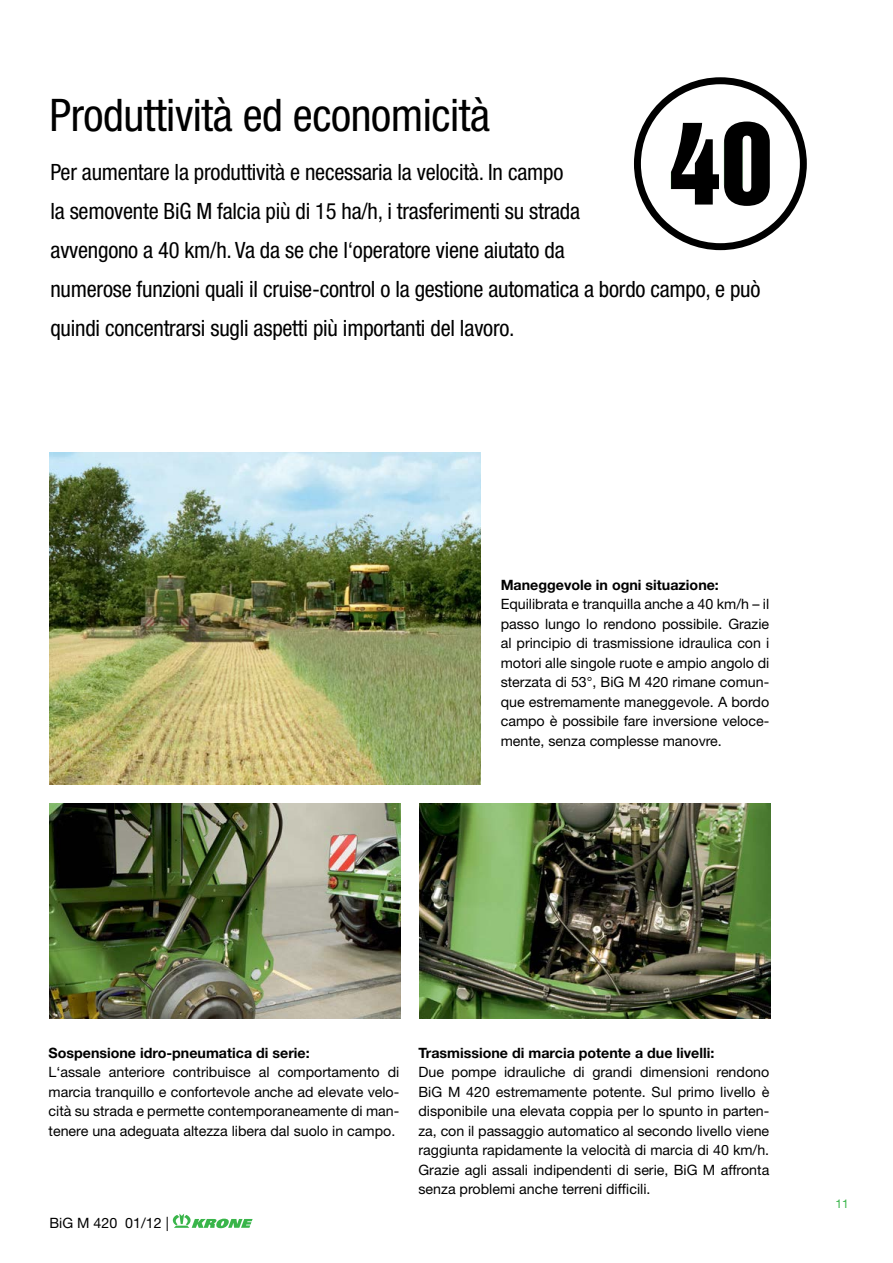
<style>
.page{position:relative;width:893px;height:1263px;background:#fff}
.page>*{position:absolute;margin:0;border:0;box-sizing:border-box;transform-origin:0 0}
.t1{font:condensed 45px "Helvetica Neue LT";letter-spacing:-.01em;color:#000}
.t2{font:condensed 22.5px/39px "Helvetica Neue LT";letter-spacing:-.01em;color:#000}
.t3{font:14.25px/19.5px "Helvetica Neue LT";color:#000;text-align:justify}
.t4{font:700 14.25px "Helvetica Neue LT";color:#000}
.t5{font:12px "Helvetica Neue LT";color:#39b54a}
</style>
<div class="page">
<img style="left:50px;top:804px;width:350px;height:214px">
<img style="left:419px;top:804px;width:351px;height:214px">
<svg style="left:634px;top:77px;width:173px;height:173px"></svg>
<img style="left:49px;top:453px;width:432px;height:332px">
<svg style="left:173px;top:1213px;width:80px;height:15px"></svg>
<h1 class="t1" style="left:50px;top:89px;width:442px">Produttività ed economicità</h1>
<p class="t2" style="left:50px;top:152px;width:711px">Per aumentare la produttività e necessaria la velocità. In campo<br>la semovente BiG M falcia più di 15 ha/h, i trasferimenti su strada<br>avvengono a 40 km/h. Va da se che l‘operatore viene aiutato da<br>numerose funzioni quali il cruise-control o la gestione automatica a bordo campo, e può quindi concentrarsi sugli aspetti più importanti del lavoro.</p>
<p class="t4" style="left:501px;top:576px;width:220px">Maneggevole in ogni situazione:</p>
<p class="t3" style="left:501px;top:594px;width:270px">Equilibrata e tranquilla anche a 40 km/h – il passo lungo lo rendono possibile. Grazie al principio di trasmissione idraulica con i motori alle singole ruote e ampio angolo di sterzata di 53°, BiG M 420 rimane comun&shy;que estremamente maneggevole. A bordo campo è possibile fare inversione veloce&shy;mente, senza complesse manovre.</p>
<p class="t4" style="left:49px;top:1044px;width:263px">Sospensione idro-pneumatica di serie:</p>
<p class="t3" style="left:49px;top:1062px;width:352px">L‘assale anteriore contribuisce al comportamento di marcia tranquillo e confortevole anche ad elevate velo&shy;cità su strada e permette contemporaneamente di man&shy;tenere una adeguata altezza libera dal suolo in campo.</p>
<p class="t3" style="left:50px;top:1213px;width:121px">BiG M 420 01/12 |</p>
<p class="t4" style="left:418px;top:1044px;width:297px">Trasmissione di marcia potente a due livelli:</p>
<p class="t3" style="left:418px;top:1062px;width:352px">Due pompe idrauliche di grandi dimensioni rendono BiG M 420 estremamente potente. Sul primo livello è disponibile una elevata coppia per lo spunto in parten&shy;za, con il passaggio automatico al secondo livello viene raggiunta rapidamente la velocità di marcia di 40 km/h.<br>Grazie agli assali indipendenti di serie, BiG M affronta senza problemi anche terreni difficili.</p>
<p class="t5" style="left:836px;top:1196px;width:15px">11</p>
</div>
